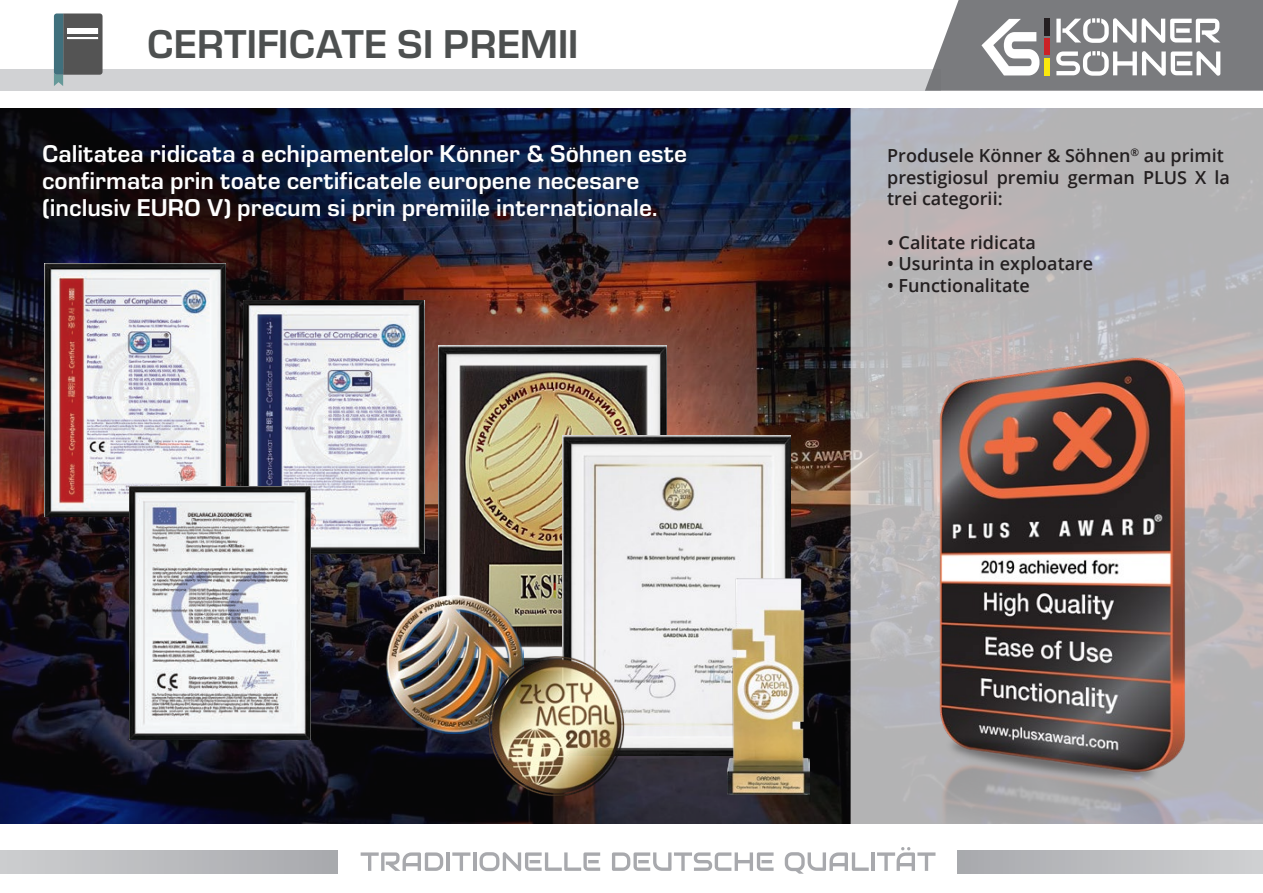
<style>
.page{position:relative;width:1263px;height:893px;background:#fff}
.page>*{position:absolute;margin:0;border:0;box-sizing:border-box;transform-origin:0 0}
.t1{font:37.2px "Europe Demi C";color:#4d5050}
.t2{font:22.5px/27px "Europe Demi PL";color:#fff}
.t3{font:600 18px/21.6px "Open Sans";color:#231f20}
</style>
<div class="page">
<div style="left:0;top:850px;width:338px;height:23px;background:linear-gradient(to right,#cdcecf,#a8a9ad)"></div>
<div style="left:957px;top:851px;width:306px;height:22px;background:linear-gradient(to right,#a8a9ad,#d0d1d2)"></div>
<div style="left:0;top:69px;width:941px;height:22px;background:#d1d2d4"></div>
<svg style="left:361px;top:852px;width:82px;height:19px"></svg>
<hr style="left:446px;top:852px;width:4px;height:19px;background:#a8a9ad">
<svg style="left:452px;top:852px;width:18px;height:19px"></svg>
<hr style="left:473px;top:852px;width:3px;height:19px;background:#a8a9ad">
<svg style="left:479px;top:852px;width:121px;height:19px"></svg>
<svg style="left:612px;top:852px;width:161px;height:19px"></svg>
<svg style="left:785px;top:852px;width:84px;height:22px"></svg>
<hr style="left:871px;top:852px;width:3px;height:19px;background:#a8a9ad">
<svg style="left:877px;top:847px;width:58px;height:24px"></svg>
<svg style="left:925px;top:0;width:338px;height:91px"></svg>
<div style="left:1045px;top:19px;width:5px;height:17px;background:#241f21"></div>
<div style="left:1045px;top:39px;width:5px;height:16px;background:#cc2126"></div>
<div style="left:1045px;top:58px;width:5px;height:17px;background:#fae80d"></div>
<img style="left:0;top:108px;width:850px;height:716px">
<svg style="left:850px;top:108px;width:413px;height:212px;fill:#b4b3b4"></svg>
<img style="left:843px;top:320px;width:420px;height:504px">
<img style="left:45px;top:263px;width:181px;height:254px">
<img style="left:243px;top:300px;width:181px;height:254px">
<img style="left:439px;top:345px;width:228px;height:311px">
<img style="left:563px;top:435px;width:228px;height:321px">
<img style="left:386px;top:595px;width:138px;height:138px">
<img style="left:478px;top:656px;width:162px;height:153px">
<img style="left:728px;top:579px;width:82px;height:216px">
<img style="left:129px;top:486px;width:181px;height:254px">
<svg style="left:54px;top:14px;width:49px;height:72px"></svg>
<div style="left:68px;top:28px;width:30px;height:6px;background:#fff"></div>
<hr style="left:68px;top:37px;width:30px;height:2px;background:#fff">
<h1 class="t1" style="left:147px;top:22px;width:433px">CERTIFICATE SI PREMII</h1>
<p class="t2" style="left:42px;top:140px;width:647px">Calitatea ridicata a echipamentelor Könner &amp; Söhnen este confirmata prin toate certificatele europene necesare (inclusiv EURO V) precum si prin premiile internationale.</p>
<p class="t3" style="left:887px;top:145px;width:344px">Produsele Könner &amp; Söhnen<sup>®</sup> au primit prestigiosul premiu german PLUS X la trei categorii:</p>
<p class="t3" style="left:887px;top:231px;width:150px">• Calitate ridicata</p>
<p class="t3" style="left:887px;top:253px;width:208px">• Usurinta in exploatare</p>
<p class="t3" style="left:887px;top:274px;width:144px">• Functionalitate</p>
</div>
